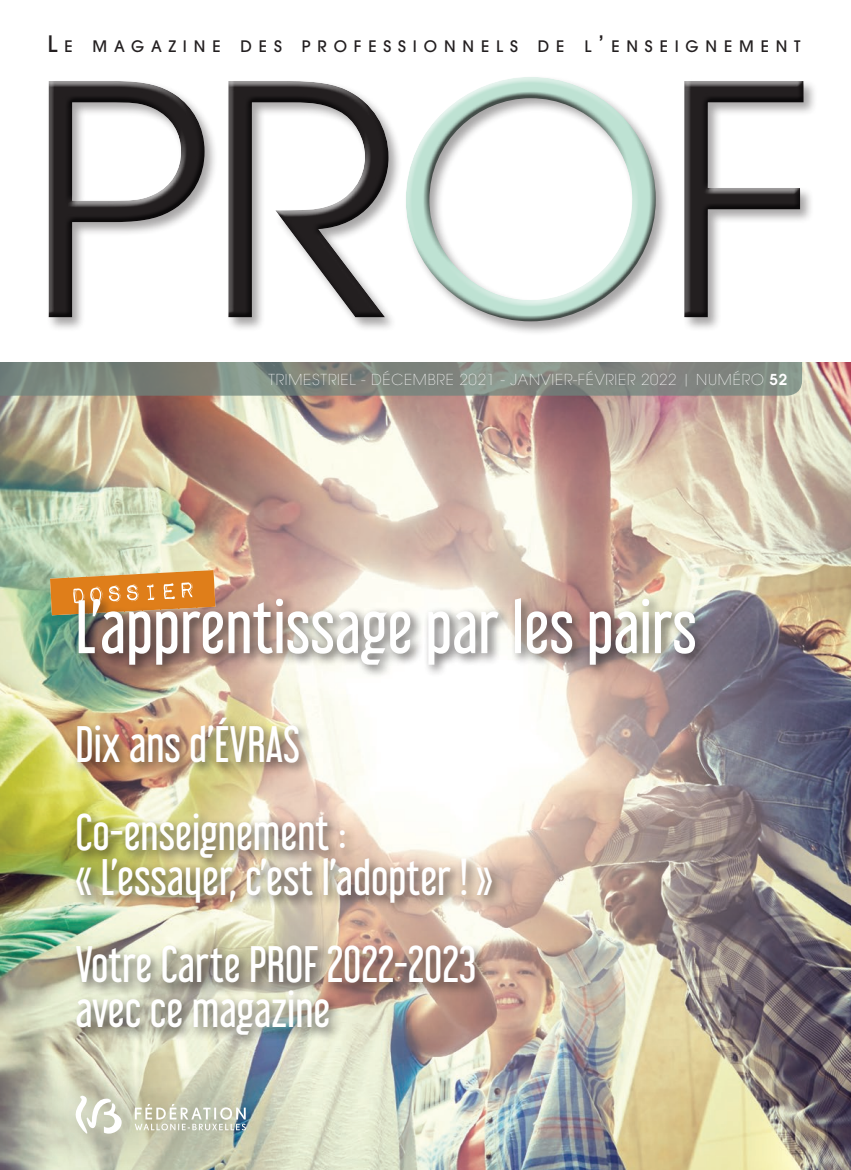
<style>
.page{position:relative;width:851px;height:1170px;background:#fff}
.page>*{position:absolute;margin:0;border:0;box-sizing:border-box;transform-origin:0 0}
.t1{font:319.05px "Avant Garde";color:#bee2d3}
.t2{font:67.5px "Libel Suit Rg";color:#fff}
.t3{font:45px/87.6px "Libel Suit Rg";color:#fff}
.t4{font:500 22.5px "Avant Garde";color:#231f20}
.t5{font:500 15.75px "Avant Garde";letter-spacing:.435em;color:#231f20}
.t6{font:200 15px "Avant Garde";letter-spacing:.05em;color:#fff}
.s1{font-size:15.75px}
.s2{font-size:22.5px}
.s3{font-weight:600}
</style>
<div class="page">
<img style="left:0;top:362px;width:850px;height:807px">
<svg style="left:0;top:362px;width:801px;height:33px;background:#7f8780"></svg>
<div style="left:43px;top:76px;width:767px;height:252px;background:#231f20;opacity:.75"></div>
<div style="left:31px;top:1053px;width:258px;height:116px;background:#231f20;opacity:.95"></div>
<svg style="left:135px;top:1103px;width:111px;height:27px;background:#c5c9b8"></svg>
<svg style="left:75px;top:1095px;width:47px;height:38px"></svg>
<svg style="left:50px;top:570px;width:165px;height:45px;background:#dd9645"></svg>
<div style="left:72px;top:593px;width:636px;height:455px;background:#231f20;opacity:.75"></div>
<p class="t4" style="left:48px;top:29px;width:27px">L <span class="s1">E</span></p>
<p class="t5" style="left:93px;top:36px;width:129px">MAGAZINE</p>
<p class="t5" style="left:240px;top:36px;width:43px">DES</p>
<p class="t5" style="left:302px;top:36px;width:217px">PROFESSIONNELS</p>
<p class="t5" style="left:537px;top:36px;width:28px">D E</p>
<p class="t5" style="left:584px;top:36px;width:218px">L<span class="s2">’</span>ENSEIGNEMENT</p>
<h1 class="t1" style="left:392px;top:12px;width:279px">o</h1>
<p class="t6" style="left:268px;top:370px;width:520px">TRIMESTRIEL - DÉCEMBRE 2021 - JANVIER-FÉVRIER 2022 | NUMÉRO <span class="s3">52</span></p>
<h2 class="t2" style="left:75px;top:571px;width:622px">L’apprentissage par les pairs</h2>
<p class="t3" style="left:75px;top:695px;width:273px">Dix ans d’ÉVRAS<br>Co-enseignement :</p>
<p class="t3" style="left:75px;top:828px;width:419px">« L’essayer, c’est l’adopter ! »<br>Votre Carte PROF 2022-2023</p>
<p class="t3" style="left:75px;top:960px;width:256px">avec ce magazine</p>
</div>
